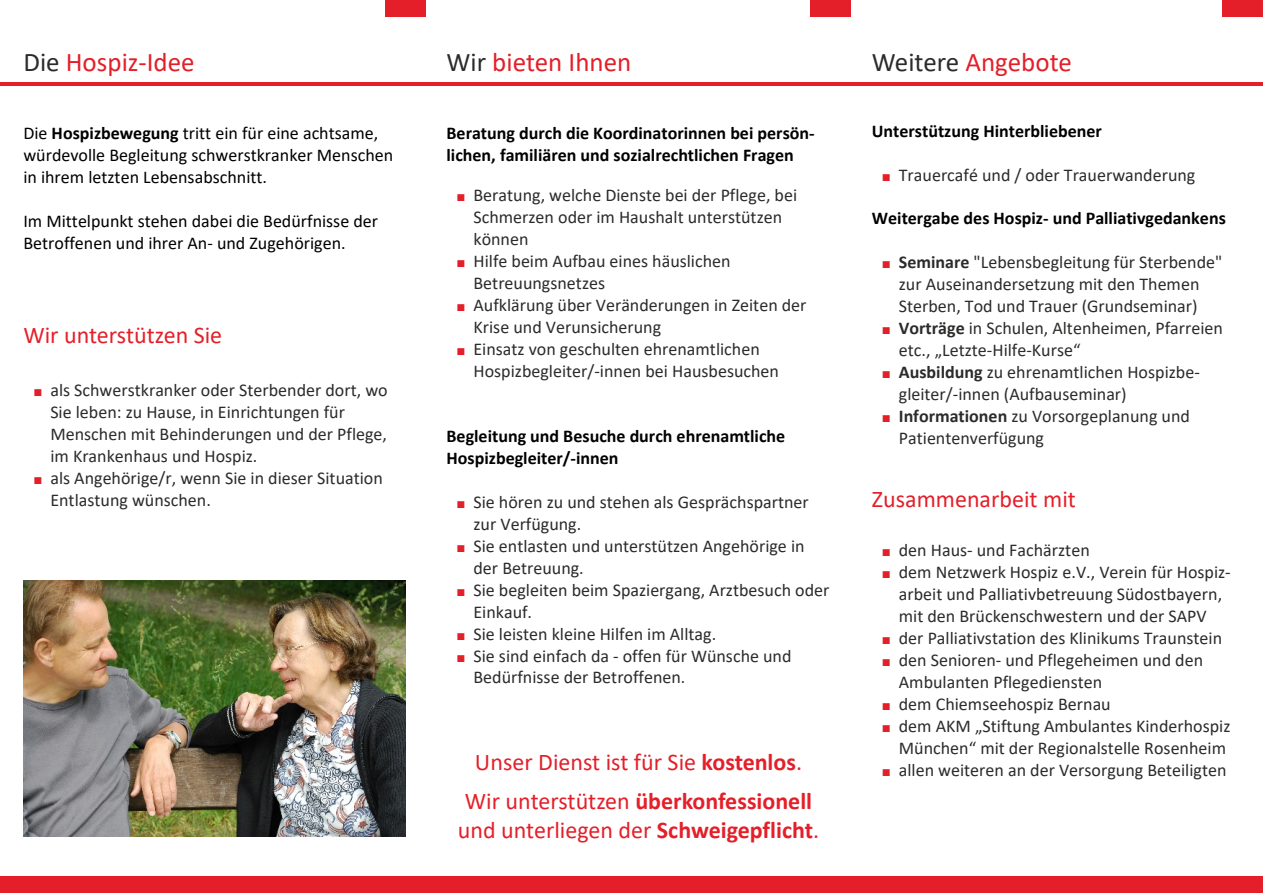
<style>
.page{position:relative;width:1263px;height:893px;background:#fff}
.page>*{position:absolute;margin:0;border:0;box-sizing:border-box;transform-origin:0 0}
.t1{font:27px "Calibri";color:#e41f29}
.t2{font:24px/38.2px "Calibri";color:#e41f29;text-align:center}
.t3{font:18px/22px "Calibri";color:#2c2b2a}
.t4{font:700 18px/22px "Calibri";color:#000}
.t5{font:18px/22px "Calibri";color:#000}
.s1{color:#2c2b2a}
.s2{font-weight:700}
.s3{font-family:"Times New Roman";font-size:15px;color:#e41f29}
</style>
<div class="page">
<div style="left:385px;top:0;width:40px;height:17px;background:#e41f29"></div>
<div style="left:0;top:876px;width:1263px;height:17px;background:#e41f29"></div>
<hr style="left:0;top:82px;width:1263px;height:3px;background:#e41f29">
<img style="left:23px;top:581px;width:383px;height:256px">
<div style="left:810px;top:0;width:40px;height:17px;background:#e41f29"></div>
<div style="left:1222px;top:0;width:41px;height:17px;background:#e41f29"></div>
<h1 class="t1" style="left:23px;top:50px;width:173px"><span class="s1">Die</span> Hospiz-Idee</h1>
<p class="t5" style="left:23px;top:124px;width:371px">Die <span class="s2">Hospizbewegung</span> tritt ein für eine achtsame, würdevolle Begleitung schwerstkranker Menschen in ihrem letzten Lebensabschnitt.</p>
<p class="t5" style="left:23px;top:212px;width:356px">Im Mittelpunkt stehen dabei die Bedürfnisse der<br>Betroffenen und ihrer An- und Zugehörigen.</p>
<h2 class="t2" style="left:23px;top:318px;width:200px">Wir unterstützen Sie</h2>
<p class="t3" style="left:50px;top:380px;width:339px;text-indent:-17px"><span class="s3">■</span> als Schwerstkranker oder Sterbender dort, wo Sie leben: zu Hause, in Einrichtungen für Menschen mit Behinderungen und der Pflege, im Krankenhaus und Hospiz.</p>
<p class="t3" style="left:50px;top:468px;width:334px;text-indent:-17px"><span class="s3">■</span> als Angehörige/r, wenn Sie in dieser Situation<br>Entlastung wünschen.</p>
<h1 class="t1" style="left:446px;top:50px;width:186px"><span class="s1">Wir</span> bieten Ihnen</h1>
<p class="t4" style="left:446px;top:124px;width:370px">Beratung durch die Koordinatorinnen bei persön&shy;lichen, familiären und sozialrechtlichen Fragen</p>
<p class="t3" style="left:473px;top:186px;width:325px;text-indent:-17px"><span class="s3">■</span> Beratung, welche Dienste bei der Pflege, bei<br>Schmerzen oder im Haushalt unterstützen können</p>
<p class="t3" style="left:473px;top:252px;width:259px;text-indent:-17px"><span class="s3">■</span> Hilfe beim Aufbau eines häuslichen<br>Betreuungsnetzes</p>
<p class="t3" style="left:473px;top:295px;width:335px;text-indent:-17px"><span class="s3">■</span> Aufklärung über Veränderungen in Zeiten der<br>Krise und Verunsicherung</p>
<p class="t3" style="left:473px;top:339px;width:307px;text-indent:-17px"><span class="s3">■</span> Einsatz von geschulten ehrenamtlichen<br>Hospizbegleiter/-innen bei Hausbesuchen</p>
<p class="t4" style="left:446px;top:426px;width:340px">Begleitung und Besuche durch ehrenamtliche<br>Hospizbegleiter/-innen</p>
<p class="t3" style="left:473px;top:492px;width:337px;text-indent:-17px"><span class="s3">■</span> Sie hören zu und stehen als Gesprächspartner zur Verfügung.</p>
<p class="t3" style="left:473px;top:536px;width:333px;text-indent:-17px"><span class="s3">■</span> Sie entlasten und unterstützen Angehörige in der Betreuung.</p>
<p class="t3" style="left:473px;top:580px;width:357px;text-indent:-17px"><span class="s3">■</span> Sie begleiten beim Spaziergang, Arztbesuch oder<br>Einkauf.</p>
<p class="t3" style="left:457px;top:624px;width:261px"><span class="s3">■</span> Sie leisten kleine Hilfen im Alltag.</p>
<p class="t3" style="left:473px;top:646px;width:319px;text-indent:-17px"><span class="s3">■</span> Sie sind einfach da - offen für Wünsche und<br>Bedürfnisse der Betroffenen.</p>
<h2 class="t2" style="left:465px;top:745px;width:349px">Unser Dienst ist für Sie <span class="s2">kostenlos</span>.<br>Wir unterstützen <span class="s2">überkonfessionell</span></h2>
<h2 class="t2" style="left:458px;top:813px;width:363px">und unterliegen der <span class="s2">Schweigepflicht</span>.</h2>
<h1 class="t1" style="left:872px;top:50px;width:202px"><span class="s1">Weitere</span> Angebote</h1>
<p class="t4" style="left:872px;top:122px;width:232px">Unterstützung Hinterbliebener</p>
<p class="t3" style="left:882px;top:166px;width:315px"><span class="s3">■</span> Trauercafé und / oder Trauerwanderung</p>
<p class="t4" style="left:872px;top:208px;width:355px">Weitergabe des Hospiz- und Palliativgedankens</p>
<p class="t3" style="left:882px;top:252px;width:342px;text-align:center"><span class="s3">■</span> <span class="s2">Seminare</span> "Lebensbegleitung für Sterbende" zur Auseinandersetzung mit den Themen<br>Sterben, Tod und Trauer (Grundseminar)</p>
<p class="t3" style="left:899px;top:318px;width:326px;text-indent:-17px"><span class="s3">■</span> <span class="s2">Vorträge</span> in Schulen, Altenheimen, Pfarreien etc., „Letzte-Hilfe-Kurse“</p>
<p class="t3" style="left:899px;top:362px;width:302px;text-indent:-17px"><span class="s3">■</span> <span class="s2">Ausbildung</span> zu ehrenamtlichen Hospizbe&shy;gleiter/-innen (Aufbauseminar)</p>
<p class="t3" style="left:899px;top:406px;width:293px;text-indent:-17px"><span class="s3">■</span> <span class="s2">Informationen</span> zu Vorsorgeplanung und<br>Patientenverfügung</p>
<h2 class="t2" style="left:872px;top:482px;width:206px">Zusammenarbeit mit</h2>
<p class="t3" style="left:882px;top:541px;width:209px"><span class="s3">■</span> den Haus- und Fachärzten</p>
<p class="t3" style="left:882px;top:563px;width:350px;text-align:center"><span class="s3">■</span> dem Netzwerk Hospiz e.V., Verein für Hospiz&shy;arbeit und Palliativbetreuung Südostbayern, mit den Brückenschwestern und der SAPV</p>
<p class="t3" style="left:882px;top:629px;width:342px"><span class="s3">■</span> der Palliativstation des Klinikums Traunstein</p>
<p class="t3" style="left:899px;top:651px;width:306px;text-indent:-17px"><span class="s3">■</span> den Senioren- und Pflegeheimen und den<br>Ambulanten Pflegediensten</p>
<p class="t3" style="left:882px;top:695px;width:230px"><span class="s3">■</span> dem Chiemseehospiz Bernau</p>
<p class="t3" style="left:882px;top:717px;width:350px;text-align:right"><span class="s3">■</span> dem AKM „Stiftung Ambulantes Kinderhospiz<br>München“ mit der Regionalstelle Rosenheim</p>
<p class="t3" style="left:882px;top:761px;width:346px"><span class="s3">■</span> allen weiteren an der Versorgung Beteiligten</p>
</div>
